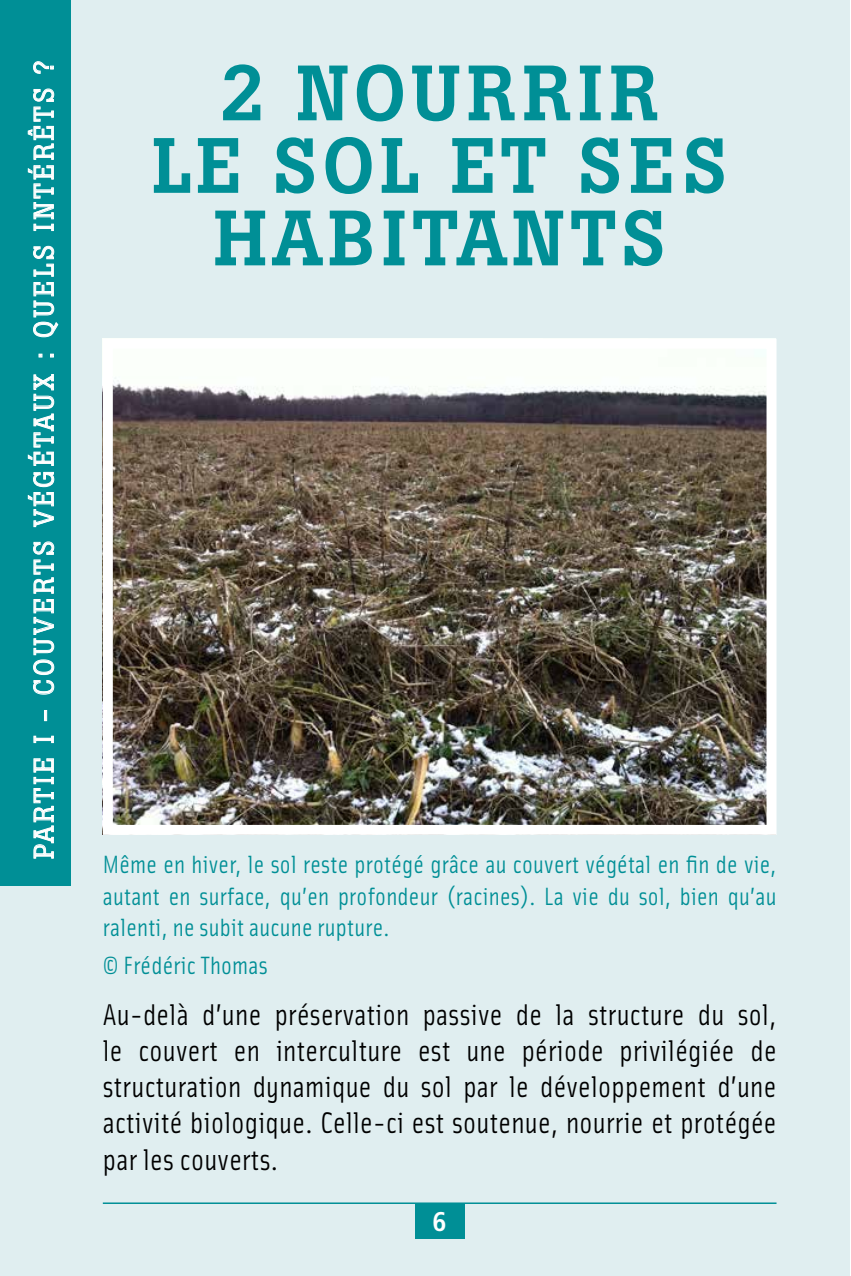
<style>
.page{position:relative;width:851px;height:1276px;background:#fff}
.page>*{position:absolute;margin:0;border:0;box-sizing:border-box;transform-origin:0 0}
.Ordre_Titre{font:500 77.5px/72.5px "Boton";letter-spacing:.07em;color:#008f96;text-align:center}
.F_Fiche_TEXTE_COURAN{font:30px/36.2px "Solex OT";letter-spacing:.01em;color:#000;text-align:justify}
.t1{font:27.5px "Boton";letter-spacing:.13em;color:#fff}
.t2{font:700 condensed 27px "Frutiger LT Std";color:#fff}
.F_Fiche_LEGENDE{font:25px/31.2px "Solex OT";letter-spacing:.01em;color:#008f96;text-align:justify}
</style>
<div class="page">
<div style="left:0;top:0;width:850px;height:1276px;background:#e0eef0"></div>
<img style="left:114px;top:350px;width:651px;height:474px">
<div style="left:103px;top:339px;width:673px;height:496px;border:10px solid #fff"></div>
<hr style="left:103px;top:1202px;width:673px;height:2px;background:#008f96">
<div style="left:415px;top:1203px;width:49px;height:35px;background:#008f96"></div>
<div style="left:0;top:0;width:71px;height:886px;background:#008f96"></div>
<p class="t1" style="left:27px;top:858px;width:799px;rotate:-90deg">PARTIE I - COUVERTS VÉGÉTAUX : QUELS INTÉRÊTS ?</p>
<p class="Ordre_Titre" style="left:152px;top:57px;width:576px">2 NOURRIR<br>LE SOL ET SES<br>HABITANTS</p>
<p class="F_Fiche_LEGENDE" style="left:103px;top:848px;width:675px">Même en hiver, le sol reste protégé grâce au couvert végétal en fin de vie, autant en surface, qu’en profondeur (racines). La vie du sol, bien qu’au ralenti, ne subit aucune rupture.</p>
<p class="F_Fiche_LEGENDE" style="left:103px;top:949px;width:166px">© Frédéric Thomas</p>
<p class="F_Fiche_TEXTE_COURAN" style="left:103px;top:995px;width:675px">Au-delà d’une préservation passive de la structure du sol, le couvert en interculture est une période privilégiée de structuration dynamique du sol par le développement d’une activité biologique. Celle-ci est soutenue, nourrie et protégée par les couverts.</p>
<p class="t2" style="left:432px;top:1205px;width:16px">6</p>
</div>
